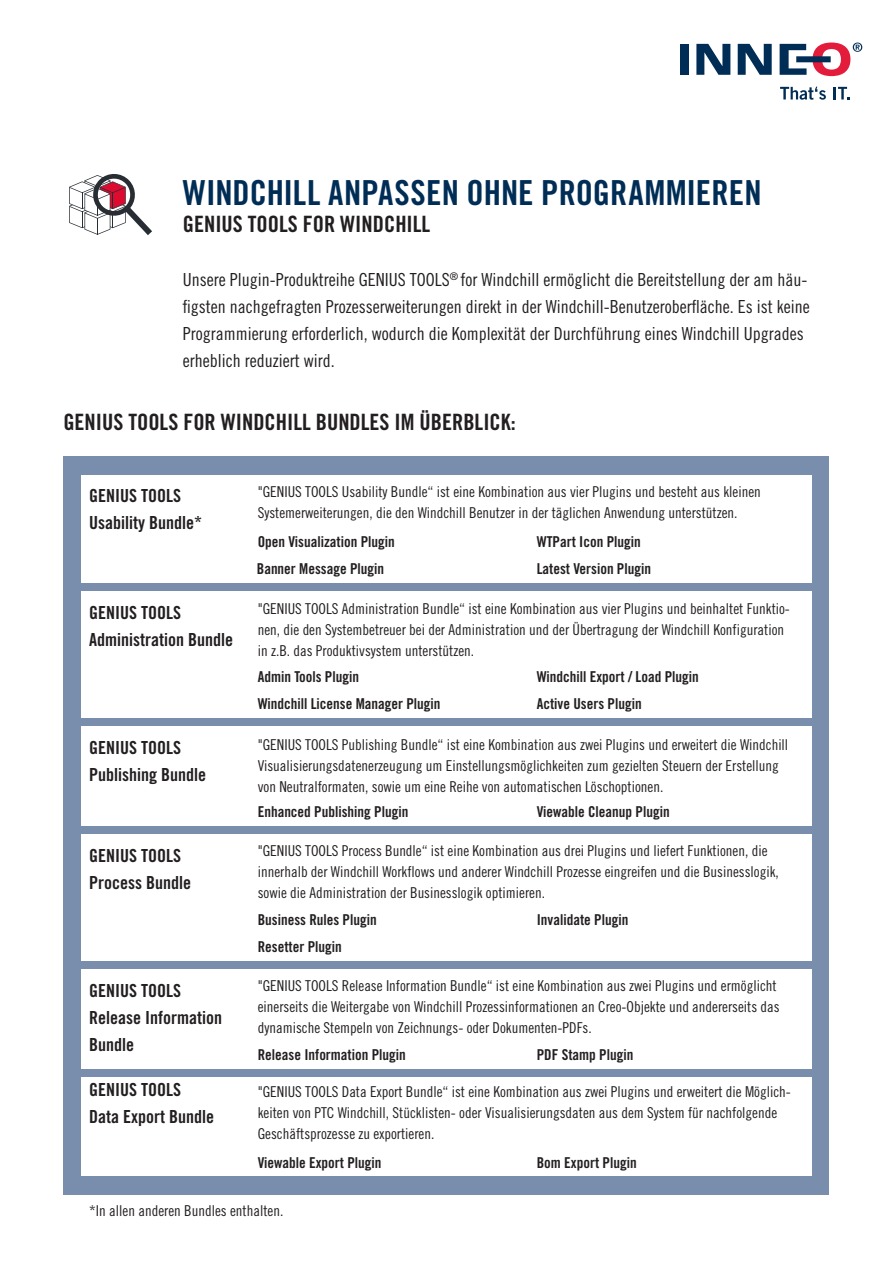
<style>
.page{position:relative;width:893px;height:1263px;background:#fff}
.page>*{position:absolute;margin:0;border:0;box-sizing:border-box;transform-origin:0 0}
.Vor-Titel{font:34.5px "Trade Gothic LT Pro Bd Cn 20";color:#002d56}
.Zwischentitel{font:22.5px "Trade Gothic LT Pro Bd Cn 20";color:#231f20}
.Fließtext{font:18px/27px "Trade Gothic LT Pro Cn 18";color:#231f20}
.Fließtext-2{font:18px/27px "Trade Gothic LT Pro Bd Cn 20";color:#231f20}
.Fließtext_Tabelle{font:15px/21px "Trade Gothic LT Pro Cn 18";color:#231f20}
.Fließtext-3{font:15px "Trade Gothic LT Pro Bd Cn 20";color:#231f20}
</style>
<div class="page">
<svg style="left:780px;top:87px;width:46px;height:13px"></svg>
<svg style="left:833px;top:87px;width:16px;height:12px"></svg>
<div style="left:680px;top:44px;width:9px;height:31px;background:#002d56"></div>
<svg style="left:696px;top:44px;width:34px;height:31px"></svg>
<svg style="left:738px;top:44px;width:34px;height:31px"></svg>
<svg style="left:780px;top:43px;width:82px;height:33px"></svg>
<div style="left:64px;top:457px;width:765px;height:738px;background:#798eac"></div>
<svg style="left:69px;top:174px;width:83px;height:61px"></svg>
<div style="left:81px;top:475px;width:730px;height:108px;background:#fff"></div>
<div style="left:81px;top:592px;width:730px;height:126px;background:#fff"></div>
<div style="left:81px;top:727px;width:730px;height:99px;background:#fff"></div>
<div style="left:81px;top:834px;width:730px;height:127px;background:#fff"></div>
<div style="left:81px;top:970px;width:730px;height:99px;background:#fff"></div>
<div style="left:81px;top:1078px;width:730px;height:98px;background:#fff"></div>
<p class="Vor-Titel" style="left:183px;top:171px;width:580px">WINDCHILL ANPASSEN OHNE PROGRAMMIEREN</p>
<p class="Zwischentitel" style="left:183px;top:210px;width:249px">GENIUS TOOLS FOR WINDCHILL</p>
<p class="Fließtext" style="left:183px;top:265px;width:628px">Unsere Plugin-Produktreihe GENIUS TOOLS<sup>®</sup> for Windchill ermöglicht die Bereitstellung der am häu&shy;figsten nachgefragten Prozesserweiterungen direkt in der Windchill-Benutzeroberfläche. Es ist keine Programmierung erforderlich, wodurch die Komplexität der Durchführung eines Windchill Upgrades erheblich reduziert wird.</p>
<p class="Zwischentitel" style="left:63px;top:408px;width:454px">GENIUS TOOLS FOR WINDCHILL BUNDLES IM ÜBERBLICK:</p>
<p class="Fließtext-2" style="left:89px;top:481px;width:93px">GENIUS TOOLS</p>
<p class="Fließtext-2" style="left:89px;top:508px;width:114px">Usability Bundle*</p>
<p class="Fließtext-2" style="left:89px;top:598px;width:93px">GENIUS TOOLS</p>
<p class="Fließtext-2" style="left:89px;top:625px;width:145px">Administration Bundle</p>
<p class="Fließtext-2" style="left:89px;top:733px;width:93px">GENIUS TOOLS</p>
<p class="Fließtext-2" style="left:89px;top:760px;width:118px">Publishing Bundle</p>
<p class="Fließtext-2" style="left:89px;top:841px;width:93px">GENIUS TOOLS</p>
<p class="Fließtext-2" style="left:89px;top:868px;width:103px">Process Bundle</p>
<p class="Fließtext-2" style="left:89px;top:976px;width:93px">GENIUS TOOLS</p>
<p class="Fließtext-2" style="left:89px;top:1003px;width:134px">Release Information<br>Bundle</p>
<p class="Fließtext-2" style="left:89px;top:1075px;width:93px">GENIUS TOOLS</p>
<p class="Fließtext-2" style="left:89px;top:1102px;width:126px">Data Export Bundle</p>
<p class="Fließtext_Tabelle" style="left:258px;top:481px;width:505px">"GENIUS TOOLS Usability Bundle“ ist eine Kombination aus vier Plugins und besteht aus kleinen<br>Systemerweiterungen, die den Windchill Benutzer in der täglichen Anwendung unterstützen.</p>
<p class="Fließtext-3" style="left:258px;top:532px;width:139px">Open Visualization Plugin</p>
<p class="Fließtext-3" style="left:537px;top:532px;width:106px">WTPart Icon Plugin</p>
<p class="Fließtext-3" style="left:257px;top:559px;width:129px">Banner Message Plugin</p>
<p class="Fließtext-3" style="left:537px;top:559px;width:116px">Latest Version Plugin</p>
<p class="Fließtext_Tabelle" style="left:258px;top:598px;width:534px">"GENIUS TOOLS Administration Bundle“ ist eine Kombination aus vier Plugins und beinhaltet Funktio&shy;nen, die den Systembetreuer bei der Administration und der Übertragung der Windchill Konfiguration in z.B. das Produktivsystem unterstützen.</p>
<p class="Fließtext-3" style="left:258px;top:694px;width:184px">Windchill License Manager Plugin</p>
<p class="Fließtext-3" style="left:537px;top:694px;width:106px">Active Users Plugin</p>
<p class="Fließtext-3" style="left:258px;top:667px;width:103px">Admin Tools Plugin</p>
<p class="Fließtext-3" style="left:537px;top:667px;width:164px">Windchill Export / Load Plugin</p>
<p class="Fließtext_Tabelle" style="left:258px;top:733px;width:532px">"GENIUS TOOLS Publishing Bundle“ ist eine Kombination aus zwei Plugins und erweitert die Windchill<br>Visualisierungsdatenerzeugung um Einstellungsmöglichkeiten zum gezielten Steuern der Erstellung von Neutralformaten, sowie um eine Reihe von automatischen Löschoptionen.</p>
<p class="Fließtext-3" style="left:258px;top:802px;width:152px">Enhanced Publishing Plugin</p>
<p class="Fließtext-3" style="left:537px;top:802px;width:134px">Viewable Cleanup Plugin</p>
<p class="Fließtext_Tabelle" style="left:258px;top:840px;width:523px">"GENIUS TOOLS Process Bundle“ ist eine Kombination aus drei Plugins und liefert Funktionen, die innerhalb der Windchill Workflows und anderer Windchill Prozesse eingreifen und die Businesslogik, sowie die Administration der Businesslogik optimieren.</p>
<p class="Fließtext-3" style="left:258px;top:937px;width:86px">Resetter Plugin</p>
<p class="Fließtext-3" style="left:258px;top:910px;width:121px">Business Rules Plugin</p>
<p class="Fließtext-3" style="left:537px;top:910px;width:93px">Invalidate Plugin</p>
<p class="Fließtext_Tabelle" style="left:258px;top:975px;width:524px">"GENIUS TOOLS Release Information Bundle“ ist eine Kombination aus zwei Plugins und ermöglicht einerseits die Weitergabe von Windchill Prozessinformationen an Creo-Objekte und andererseits das dynamische Stempeln von Zeichnungs- oder Dokumenten-PDFs.</p>
<p class="Fließtext-3" style="left:258px;top:1045px;width:150px">Release Information Plugin</p>
<p class="Fließtext-3" style="left:537px;top:1045px;width:98px">PDF Stamp Plugin</p>
<p class="Fließtext_Tabelle" style="left:258px;top:1081px;width:535px">"GENIUS TOOLS Data Export Bundle“ ist eine Kombination aus zwei Plugins und erweitert die Möglich&shy;keiten von PTC Windchill, Stücklisten- oder Visualisierungsdaten aus dem System für nachfolgende<br>Geschäftsprozesse zu exportieren.</p>
<p class="Fließtext-3" style="left:258px;top:1153px;width:125px">Viewable Export Plugin</p>
<p class="Fließtext-3" style="left:537px;top:1153px;width:101px">Bom Export Plugin</p>
<p class="Fließtext_Tabelle" style="left:89px;top:1200px;width:196px">*In allen anderen Bundles enthalten.</p>
</div>
